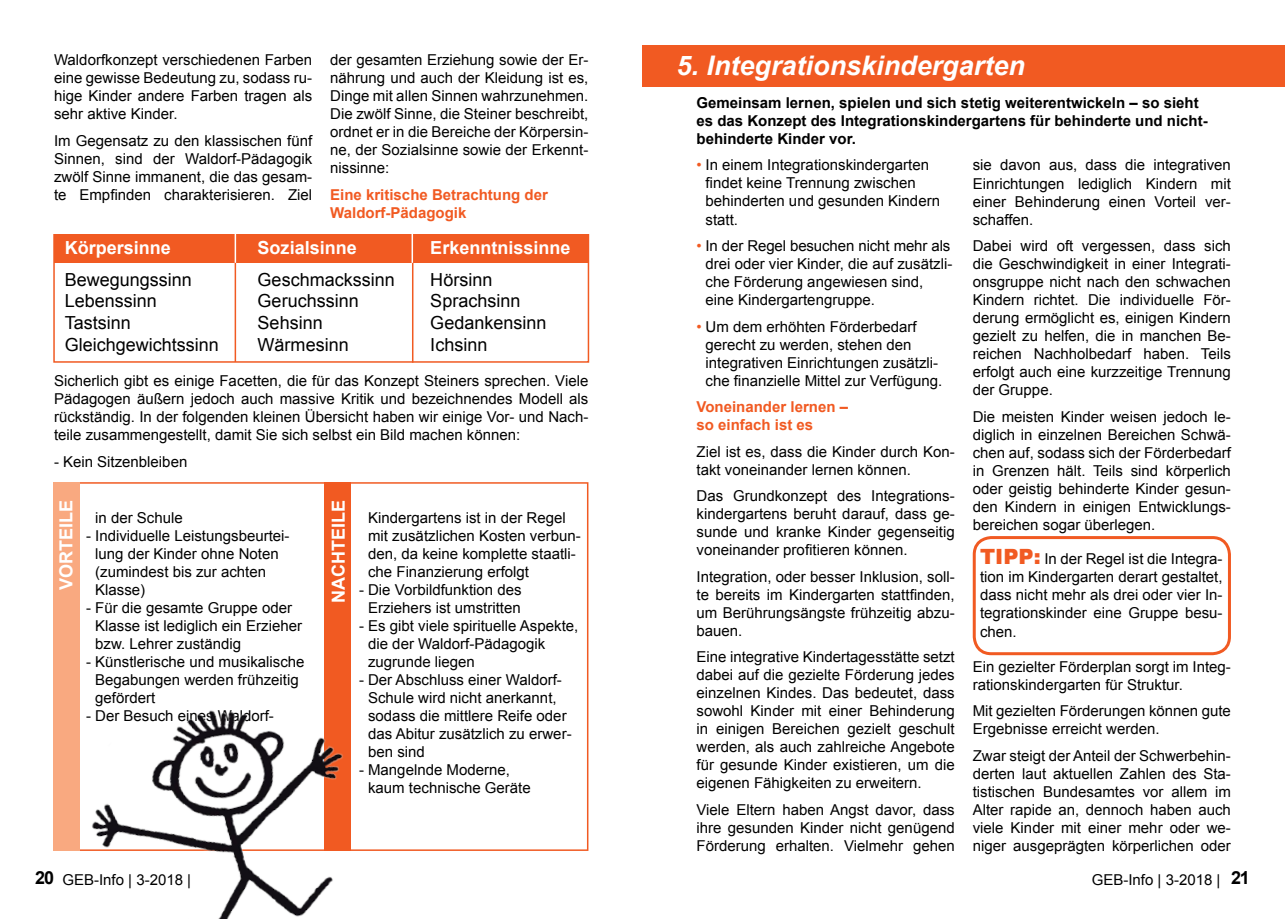
<style>
.page{position:relative;width:1285px;height:919px;background:#fff}
.page>*{position:absolute;margin:0;border:0;box-sizing:border-box;transform-origin:0 0}
.t1{font:italic 700 27px "Arial";color:#fff}
.t2{font:18px/21.6px "Arial";color:#000}
.t3{font:700 18px "Arial";color:#fff}
.t4{font:700 18px "Arial";color:#000}
.t5{font:15px/18px "Arial";color:#000;text-align:justify}
.t6{font:700 15px/18px "Arial";color:#000}
.t7{font:700 15px/18px "Arial";color:#f15a22}
.s1{color:#f15a22}
.s2{font-weight:900;font-size:21px;color:#f15a22}
</style>
<div class="page">
<div style="left:54px;top:235px;width:534px;height:28px;background:#f15a22"></div>
<div style="left:53px;top:234px;width:536px;height:128px;border:2px solid #f15a22"></div>
<hr style="left:234px;top:234px;width:2px;height:128px;background:#f15a22">
<hr style="left:412px;top:234px;width:1px;height:128px;background:#f15a22">
<hr style="left:234px;top:234px;width:2px;height:29px;background:#fff">
<hr style="left:411px;top:234px;width:2px;height:29px;background:#fff">
<div style="left:642px;top:46px;width:642px;height:41px;background:#f15a22"></div>
<div style="left:324px;top:482px;width:26px;height:368px;background:#f15a22"></div>
<div style="left:972px;top:536px;width:258px;height:119px;border:3px solid #f15a22;border-radius:17px"></div>
<div style="left:53px;top:482px;width:26px;height:368px;background:#f9a980"></div>
<img style="left:53px;top:658px;width:346px;height:260px">
<p class="t5" style="left:54px;top:51px;width:260px">Waldorfkonzept verschiedenen Farben eine gewisse Bedeutung zu, sodass ru&shy;hige Kinder andere Farben tragen als sehr aktive Kinder.</p>
<p class="t5" style="left:54px;top:131px;width:260px">Im Gegensatz zu den klassischen fünf Sinnen, sind der Waldorf-Pädagogik zwölf Sinne immanent, die das gesam&shy;te Empfinden charakterisieren. Ziel</p>
<p class="t5" style="left:330px;top:51px;width:260px">der gesamten Erziehung sowie der Er&shy;nährung und auch der Kleidung ist es, Dinge mit allen Sinnen wahrzunehmen.<br>Die zwölf Sinne, die Steiner beschreibt, ordnet er in die Bereiche der Körpersin&shy;ne, der Sozialsinne sowie der Erkennt&shy;nissinne:</p>
<p class="t7" style="left:330px;top:186px;width:219px">Eine kritische Betrachtung der<br>Waldorf-Pädagogik</p>
<p class="t3" style="left:65px;top:236px;width:108px">Körpersinne</p>
<p class="t2" style="left:65px;top:269px;width:156px">Bewegungssinn<br>Lebenssinn<br>Tastsinn<br>Gleichgewichtssinn</p>
<p class="t3" style="left:257px;top:236px;width:101px">Sozialsinne</p>
<p class="t2" style="left:257px;top:269px;width:139px">Geschmackssinn<br>Geruchssinn<br>Sehsinn<br>Wärmesinn</p>
<p class="t3" style="left:430px;top:236px;width:142px">Erkenntnissinne</p>
<p class="t2" style="left:430px;top:269px;width:118px">Hörsinn<br>Sprachsinn<br>Gedankensinn<br>Ichsinn</p>
<p class="t5" style="left:54px;top:372px;width:536px">Sicherlich gibt es einige Facetten, die für das Konzept Steiners sprechen. Viele Pädagogen äußern jedoch auch massive Kritik und bezeichnendes Modell als rückständig. In der folgenden kleinen Übersicht haben wir einige Vor- und Nach&shy;teile zusammengestellt, damit Sie sich selbst ein Bild machen können:</p>
<p class="t5" style="left:54px;top:453px;width:135px">- Kein Sitzenbleiben</p>
<p class="t3" style="left:54px;top:589px;width:89px;rotate:-90deg">Vorteile</p>
<p class="t5" style="left:95px;top:509px;width:89px">in der Schule</p>
<p class="t5" style="left:95px;top:527px;width:196px;text-align:left;text-indent:-9px">- Individuelle Leistungsbeurtei&shy;lung der Kinder ohne Noten (zumindest bis zur achten<br>Klasse)</p>
<p class="t5" style="left:95px;top:599px;width:208px;text-align:left;text-indent:-9px">- Für die gesamte Gruppe oder<br>Klasse ist lediglich ein Erzieher bzw. Lehrer zuständig</p>
<p class="t5" style="left:95px;top:653px;width:211px;text-align:left;text-indent:-9px">- Künstlerische und musikalische<br>Begabungen werden frühzeitig gefördert</p>
<p class="t5" style="left:86px;top:707px;width:189px">- Der Besuch eines Waldorf-</p>
<p class="t3" style="left:326px;top:602px;width:102px;rotate:-90deg">Nachteile</p>
<p class="t5" style="left:368px;top:509px;width:214px;text-align:left">Kindergartens ist in der Regel mit zusätzlichen Kosten verbun&shy;den, da keine komplette staatli&shy;che Finanzierung erfolgt</p>
<p class="t5" style="left:359px;top:581px;width:164px;text-align:center">- Die Vorbildfunktion des<br>Erziehers ist umstritten</p>
<p class="t5" style="left:368px;top:617px;width:212px;text-align:left;text-indent:-9px">- Es gibt viele spirituelle Aspekte, die der Waldorf-Pädagogik zugrunde liegen</p>
<p class="t5" style="left:368px;top:671px;width:205px;text-align:left;text-indent:-9px">- Der Abschluss einer Waldorf-<br>Schule wird nicht anerkannt, sodass die mittlere Reife oder das Abitur zusätzlich zu erwer&shy;ben sind</p>
<p class="t5" style="left:368px;top:761px;width:164px;text-indent:-9px">- Mangelnde Moderne, kaum technische Geräte</p>
<h1 class="t1" style="left:676px;top:48px;width:350px">5. Integrationskindergarten</h1>
<p class="t6" style="left:696px;top:94px;width:512px">Gemeinsam lernen, spielen und sich stetig weiterentwickeln – so sieht es das Konzept des Integrationskindergartens für behinderte und nicht&shy;behinderte Kinder vor.</p>
<p class="t5" style="left:705px;top:156px;width:236px;text-align:left;text-indent:-9px"><span class="s1">•</span> In einem Integrationskindergarten findet keine Trennung zwischen behinderten und gesunden Kindern statt.</p>
<p class="t5" style="left:705px;top:237px;width:248px;text-align:left;text-indent:-9px"><span class="s1">•</span> In der Regel besuchen nicht mehr als drei oder vier Kinder, die auf zusätzli&shy;che Förderung angewiesen sind, eine Kindergartengruppe.</p>
<p class="t5" style="left:705px;top:317px;width:238px;text-align:left;text-indent:-9px"><span class="s1">•</span> Um dem erhöhten Förderbedarf gerecht zu werden, stehen den integrativen Einrichtungen zusätzli&shy;che finanzielle Mittel zur Verfügung.</p>
<p class="t7" style="left:696px;top:398px;width:153px">Voneinander lernen – so einfach ist es</p>
<p class="t5" style="left:696px;top:442px;width:260px">Ziel ist es, dass die Kinder durch Kon&shy;takt voneinander lernen können.</p>
<p class="t5" style="left:696px;top:487px;width:260px">Das Grundkonzept des Integrations&shy;kindergartens beruht darauf, dass ge&shy;sunde und kranke Kinder gegenseitig voneinander profitieren können.</p>
<p class="t5" style="left:696px;top:567px;width:260px">Integration, oder besser Inklusion, soll&shy;te bereits im Kindergarten stattfinden, um Berührungsängste frühzeitig abzu&shy;bauen.</p>
<p class="t5" style="left:696px;top:648px;width:260px">Eine integrative Kindertagesstätte setzt dabei auf die gezielte Förderung jedes einzelnen Kindes. Das bedeutet, dass sowohl Kinder mit einer Behinderung in einigen Bereichen gezielt geschult werden, als auch zahlreiche Angebote für gesunde Kinder existieren, um die eigenen Fähigkeiten zu erweitern.</p>
<p class="t5" style="left:696px;top:800px;width:260px">Viele Eltern haben Angst davor, dass ihre gesunden Kinder nicht genügend Förderung erhalten. Vielmehr gehen</p>
<p class="t5" style="left:972px;top:156px;width:260px">sie davon aus, dass die integrativen Einrichtungen lediglich Kindern mit einer Behinderung einen Vorteil ver&shy;schaffen.</p>
<p class="t5" style="left:972px;top:237px;width:260px">Dabei wird oft vergessen, dass sich die Geschwindigkeit in einer Integrati&shy;onsgruppe nicht nach den schwachen Kindern richtet. Die individuelle För&shy;derung ermöglicht es, einigen Kindern gezielt zu helfen, die in manchen Be&shy;reichen Nachholbedarf haben. Teils erfolgt auch eine kurzzeitige Trennung der Gruppe.</p>
<p class="t5" style="left:972px;top:407px;width:260px">Die meisten Kinder weisen jedoch le&shy;diglich in einzelnen Bereichen Schwä&shy;chen auf, sodass sich der Förderbedarf in Grenzen hält. Teils sind körperlich oder geistig behinderte Kinder gesun&shy;den Kindern in einigen Entwicklungs&shy;bereichen sogar überlegen.</p>
<p class="t5" style="left:979px;top:550px;width:244px"><span class="s2">Tipp:</span> In der Regel ist die Integra&shy;tion im Kindergarten derart gestaltet, dass nicht mehr als drei oder vier In&shy;tegrationskinder eine Gruppe besu&shy;chen.</p>
<p class="t5" style="left:972px;top:657px;width:259px">Ein gezielter Förderplan sorgt im Integ&shy;rationskindergarten für Struktur.</p>
<p class="t5" style="left:972px;top:702px;width:260px">Mit gezielten Förderungen können gute<br>Ergebnisse erreicht werden.</p>
<p class="t5" style="left:972px;top:746px;width:260px">Zwar steigt der Anteil der Schwerbehin&shy;derten laut aktuellen Zahlen des Sta&shy;tistischen Bundesamtes vor allem im Alter rapide an, dennoch haben auch viele Kinder mit einer mehr oder we&shy;niger ausgeprägten körperlichen oder</p>
<p class="t4" style="left:35px;top:865px;width:21px">20</p>
<p class="t4" style="left:1230px;top:865px;width:20px">21</p>
<p class="t5" style="left:62px;top:871px;width:130px">GEB-Info | 3-2018 |</p>
<p class="t5" style="left:1091px;top:871px;width:130px">GEB-Info | 3-2018 |</p>
</div>
